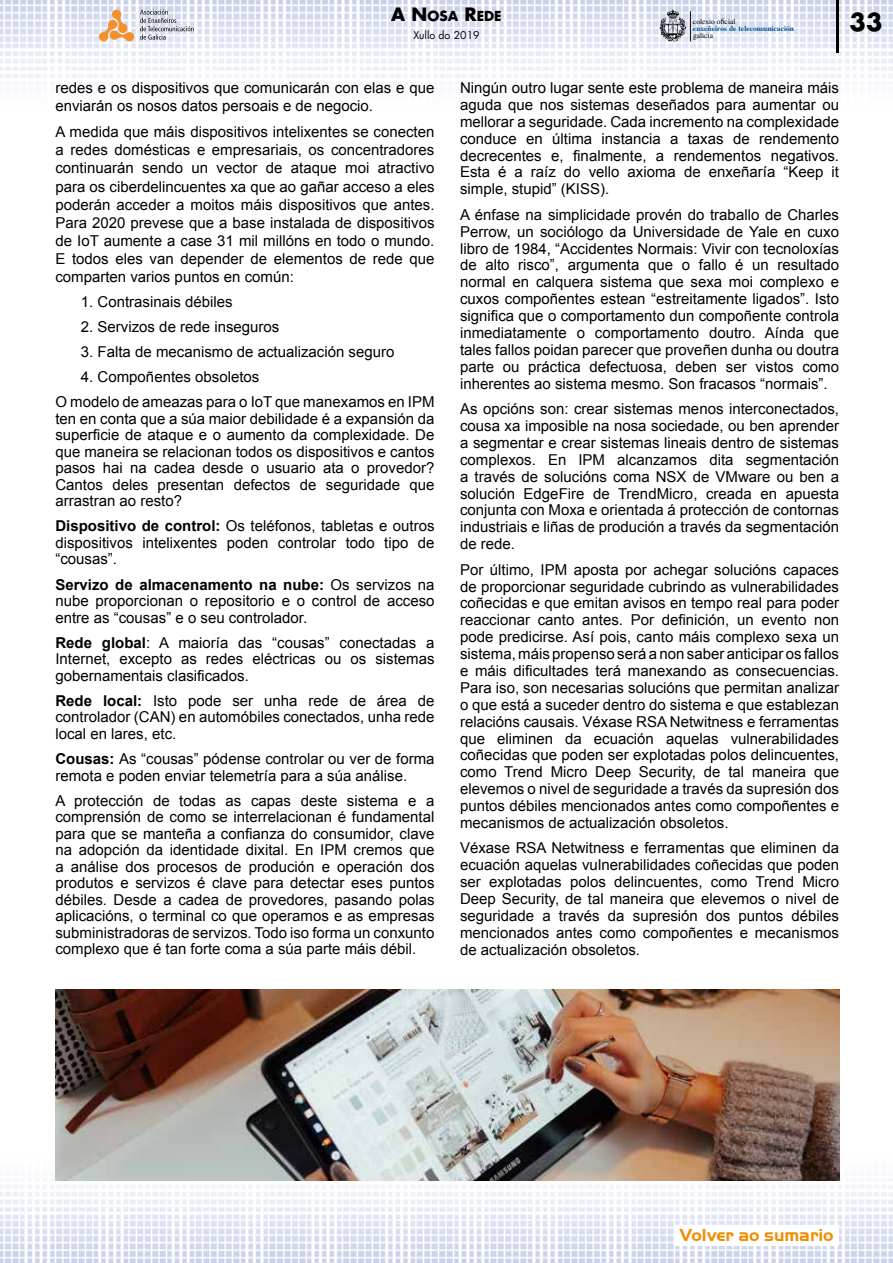
<style>
.page{position:relative;width:893px;height:1263px;background:#fff}
.page>*{position:absolute;margin:0;border:0;box-sizing:border-box;transform-origin:0 0}
.t1{font:700 24px "Futura LT";color:#000}
.t2{font:700 18px "Handel Got D";color:#f28c00}
.t3{font:15px/17px "Arial";color:#000;text-align:justify}
.t4{font:700 13.5px "Futura LT";color:#000}
.t5{font:10.5px "Futura LT";color:#000}
.t6{font:700 7.5px/7.1px "Times";color:#004a99}
.t7{font:7.5px "Times";color:#000}
.s1{font-size:18px}
.s2{font-weight:400;color:#000}
.s3{font-family:"Myriad Pro";font-weight:400;color:#000}
.s4{font-weight:700}
</style>
<div class="page">
<img style="left:0;top:0;width:893px;height:78px">
<img style="left:0;top:1141px;width:893px;height:122px">
<svg style="left:99px;top:10px;width:95px;height:31px"></svg>
<hr style="left:690px;top:11px;width:1px;height:30px;background:#000">
<svg style="left:660px;top:10px;width:26px;height:31px"></svg>
<hr style="left:836px;top:0;width:3px;height:52px;background:#000">
<img style="left:55px;top:989px;width:784px;height:191px">
<div style="left:675px;top:1225px;width:163px;height:20px;background:#fff"></div>
<p class="t4" style="left:391px;top:7px;width:112px"><span class="s1">A N</span>OSA <span class="s1">R</span>EDE</p>
<p class="t5" style="left:413px;top:29px;width:68px">Xullo do 2019</p>
<p class="t6" style="left:693px;top:17px;width:103px"><span class="s2">colexio o</span><span class="s3">fi</span><span class="s2">cial<br></span>enxeñeiros de telecomunicación</p>
<p class="t7" style="left:693px;top:31px;width:22px">galicia</p>
<h1 class="t1" style="left:850px;top:6px;width:34px">33</h1>
<p class="t3" style="left:55px;top:79px;width:381px;line-height:18px">redes e os dispositivos que comunicarán con elas e que enviarán os nosos datos persoais e de negocio.</p>
<p class="t3" style="left:55px;top:123px;width:381px;line-height:18px">A medida que máis dispositivos intelixentes se conecten a redes domésticas e empresariais, os concentradores continuarán sendo un vector de ataque moi atractivo para os ciberdelincuentes xa que ao gañar acceso a eles poderán acceder a moitos máis dispositivos que antes.<br>Para 2020 prevese que a base instalada de dispositivos de IoT aumente a case 31 mil millóns en todo o mundo.<br>E todos eles van depender de elementos de rede que comparten varios puntos en común:</p>
<p class="t3" style="left:81px;top:293px;width:153px">1. Contrasinais débiles</p>
<p class="t3" style="left:81px;top:318px;width:200px">2. Servizos de rede inseguros</p>
<p class="t3" style="left:81px;top:343px;width:315px">3. Falta de mecanismo de actualización seguro</p>
<p class="t3" style="left:55px;top:364px;width:381px;line-height:25px;text-indent:26px">4. Compoñentes obsoletos<br>O modelo de ameazas para o IoT que manexamos en IPM</p>
<p class="t3" style="left:55px;top:410px;width:381px;line-height:16.5px">ten en conta que a súa maior debilidade é a expansión da superficie de ataque e o aumento da complexidade. De que maneira se relacionan todos os dispositivos e cantos pasos hai na cadea desde o usuario ata o provedor?<br>Cantos deles presentan defectos de seguridade que arrastran ao resto?</p>
<p class="t3" style="left:55px;top:518px;width:381px;line-height:16.5px"><span class="s4">Dispositivo de control:</span> Os teléfonos, tabletas e outros dispositivos intelixentes poden controlar todo tipo de “cousas”.</p>
<p class="t3" style="left:55px;top:576px;width:381px;line-height:16.5px"><span class="s4">Servizo de almacenamento na nube:</span> Os servizos na nube proporcionan o repositorio e o control de acceso entre as “cousas” e o seu controlador.</p>
<p class="t3" style="left:55px;top:634px;width:381px;line-height:16.5px"><span class="s4">Rede global</span>: A maioría das “cousas” conectadas a Internet, excepto as redes eléctricas ou os sistemas gobernamentais clasificados.</p>
<p class="t3" style="left:55px;top:692px;width:381px;line-height:16.5px"><span class="s4">Rede local:</span> Isto pode ser unha rede de área de controlador (CAN) en automóbiles conectados, unha rede local en lares, etc.</p>
<p class="t3" style="left:55px;top:750px;width:381px;line-height:16.5px"><span class="s4">Cousas:</span> As “cousas” pódense controlar ou ver de forma remota e poden enviar telemetría para a súa análise.</p>
<p class="t3" style="left:55px;top:792px;width:381px;line-height:16.5px">A protección de todas as capas deste sistema e a comprensión de como se interrelacionan é fundamental para que se manteña a confianza do consumidor, clave na adopción da identidade dixital. En IPM cremos que a análise dos procesos de produción e operación dos produtos e servizos é clave para detectar eses puntos débiles. Desde a cadea de provedores, pasando polas aplicacións, o terminal co que operamos e as empresas subministradoras de servizos. Todo iso forma un conxunto complexo que é tan forte coma a súa parte máis débil.</p>
<p class="t3" style="left:460px;top:79px;width:381px">Ningún outro lugar sente este problema de maneira máis aguda que nos sistemas deseñados para aumentar ou mellorar a seguridade. Cada incremento na complexidade conduce en última instancia a taxas de rendemento decrecentes e, finalmente, a rendementos negativos.<br>Esta é a raíz do vello axioma de enxeñaría “Keep it simple, stupid” (KISS).</p>
<p class="t3" style="left:460px;top:206px;width:381px">A énfase na simplicidade provén do traballo de Charles Perrow, un sociólogo da Universidade de Yale en cuxo libro de 1984, “Accidentes Normais: Vivir con tecnoloxías de alto risco”, argumenta que o fallo é un resultado normal en calquera sistema que sexa moi complexo e cuxos compoñentes estean “estreitamente ligados”. Isto significa que o comportamento dun compoñente controla inmediatamente o comportamento doutro. Aínda que tales fallos poidan parecer que proveñen dunha ou doutra parte ou práctica defectuosa, deben ser vistos como inherentes ao sistema mesmo. Son fracasos “normais”.</p>
<p class="t3" style="left:460px;top:400px;width:381px">As opcións son: crear sistemas menos interconectados, cousa xa imposible na nosa sociedade, ou ben aprender a segmentar e crear sistemas lineais dentro de sistemas complexos. En IPM alcanzamos dita segmentación a través de solucións coma NSX de VMware ou ben a solución EdgeFire de TrendMicro, creada en apuesta conjunta con Moxa e orientada á protección de contornas industriais e liñas de produción a través da segmentación de rede.</p>
<p class="t3" style="left:460px;top:561px;width:381px">Por último, IPM aposta por achegar solucións capaces de proporcionar seguridade cubrindo as vulnerabilidades coñecidas e que emitan avisos en tempo real para poder reaccionar canto antes. Por definición, un evento non pode predicirse. Así pois, canto máis complexo sexa un sistema, máis propenso será a non saber anticipar os fallos e máis dificultades terá manexando as consecuencias.<br>Para iso, son necesarias solucións que permitan analizar o que está a suceder dentro do sistema e que establezan relacións causais. Véxase RSA Netwitness e ferramentas que eliminen da ecuación aquelas vulnerabilidades coñecidas que poden ser explotadas polos delincuentes, como Trend Micro Deep Security, de tal maneira que elevemos o nivel de seguridade a través da supresión dos puntos débiles mencionados antes como compoñentes e mecanismos de actualización obsoletos.</p>
<p class="t3" style="left:460px;top:840px;width:381px">Véxase RSA Netwitness e ferramentas que eliminen da ecuación aquelas vulnerabilidades coñecidas que poden ser explotadas polos delincuentes, como Trend Micro Deep Security, de tal maneira que elevemos o nivel de seguridade a través da supresión dos puntos débiles mencionados antes como compoñentes e mecanismos de actualización obsoletos.</p>
<p class="t2" style="left:680px;top:1225px;width:155px">Volver ao sumario</p>
</div>
